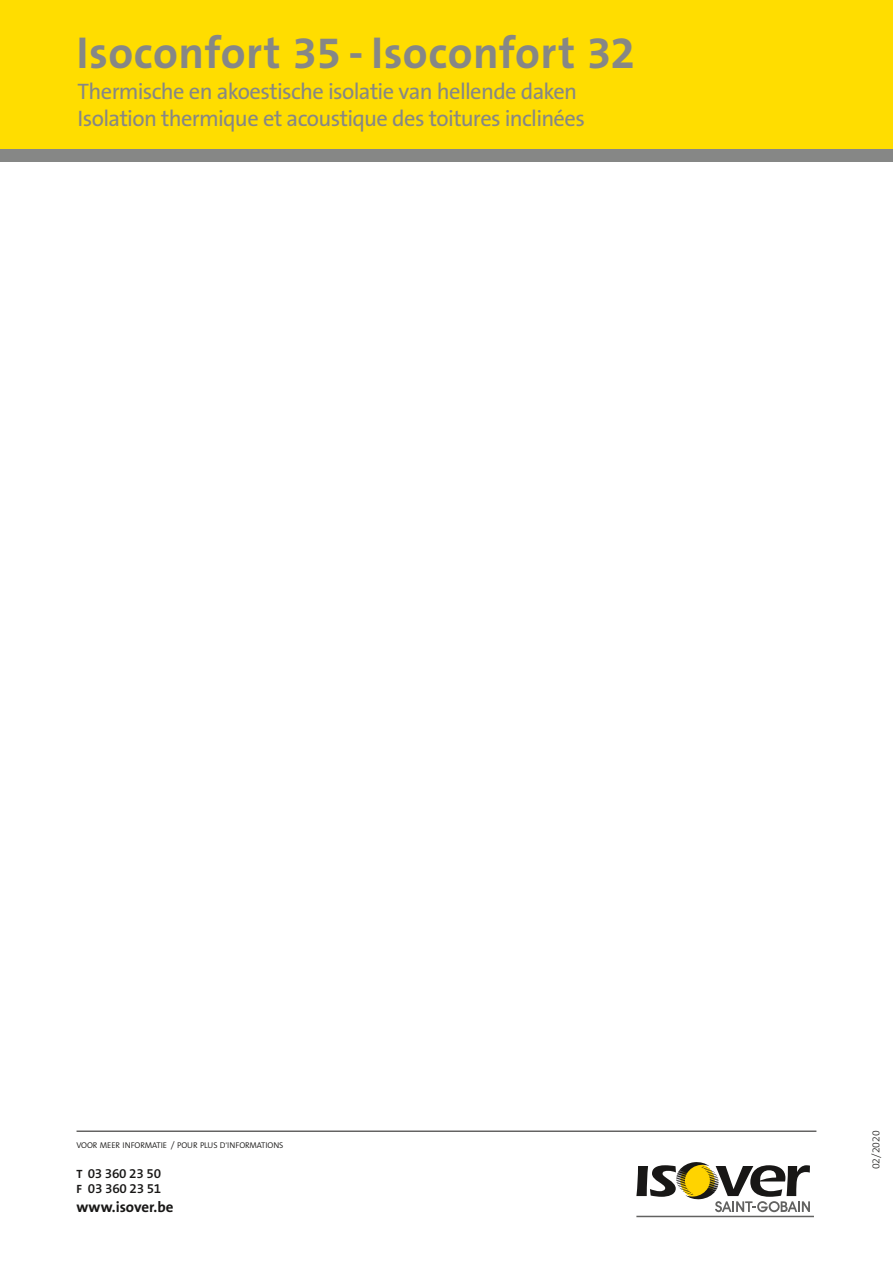
<style>
.page{position:relative;width:893px;height:1263px;background:#fff}
.page>*{position:absolute;margin:0;border:0;box-sizing:border-box;transform-origin:0 0}
.t1{font:700 45px "The Sans B7";letter-spacing:.01em;color:#868786}
.t2{font:22.5px/27px "The Sans B5 Plain";letter-spacing:-.03em;color:#868786}
.t3{font:700 15px "The Sans B7";color:#181716}
.t4{font:600 13.5px/15px "The Sans B6";letter-spacing:-.015em;color:#181716}
.t5{font:300 10.5px "The Sans B3";color:#181716}
.t6{font:300 8.4px "The Sans B4";letter-spacing:-.015em;color:#181716}
.s1{font-size:9px}
.s2{font-size:7.5px}
.s3{font-family:"The Sans B7";font-weight:700;font-size:12px}
</style>
<div class="page">
<div style="left:0;top:0;width:893px;height:162px;background:#fd0"></div>
<div style="left:0;top:149px;width:893px;height:13px;background:#868786"></div>
<hr style="left:77px;top:1131px;width:739px;height:1px;background:#181716">
<hr style="left:636px;top:1216px;width:178px;height:1px;background:#626261">
<svg style="left:636px;top:1162px;width:174px;height:50px"></svg>
<h1 class="t1" style="left:77px;top:29px;width:560px">Isoconfort 35 -Isoconfort 32</h1>
<p class="t2" style="left:78px;top:79px;width:509px">Thermische en akoestische isolatie van hellende daken<br>Isolation thermique et acoustique des toitures inclinées</p>
<p class="t6" style="left:77px;top:1140px;width:208px">VOOR MEER INFORMATIE <span class="s1">/</span> POUR PLUS D<span class="s2">’</span>INFORMATIONS</p>
<p class="t4" style="left:77px;top:1166px;width:86px"><span class="s3">T</span> 03 360 23 50<br><span class="s3">F</span> 03 360 23 51</p>
<p class="t3" style="left:77px;top:1199px;width:98px">www.isover.be</p>
<p class="t5" style="left:871px;top:1169px;width:41px;rotate:-90deg">02/2020</p>
</div>
